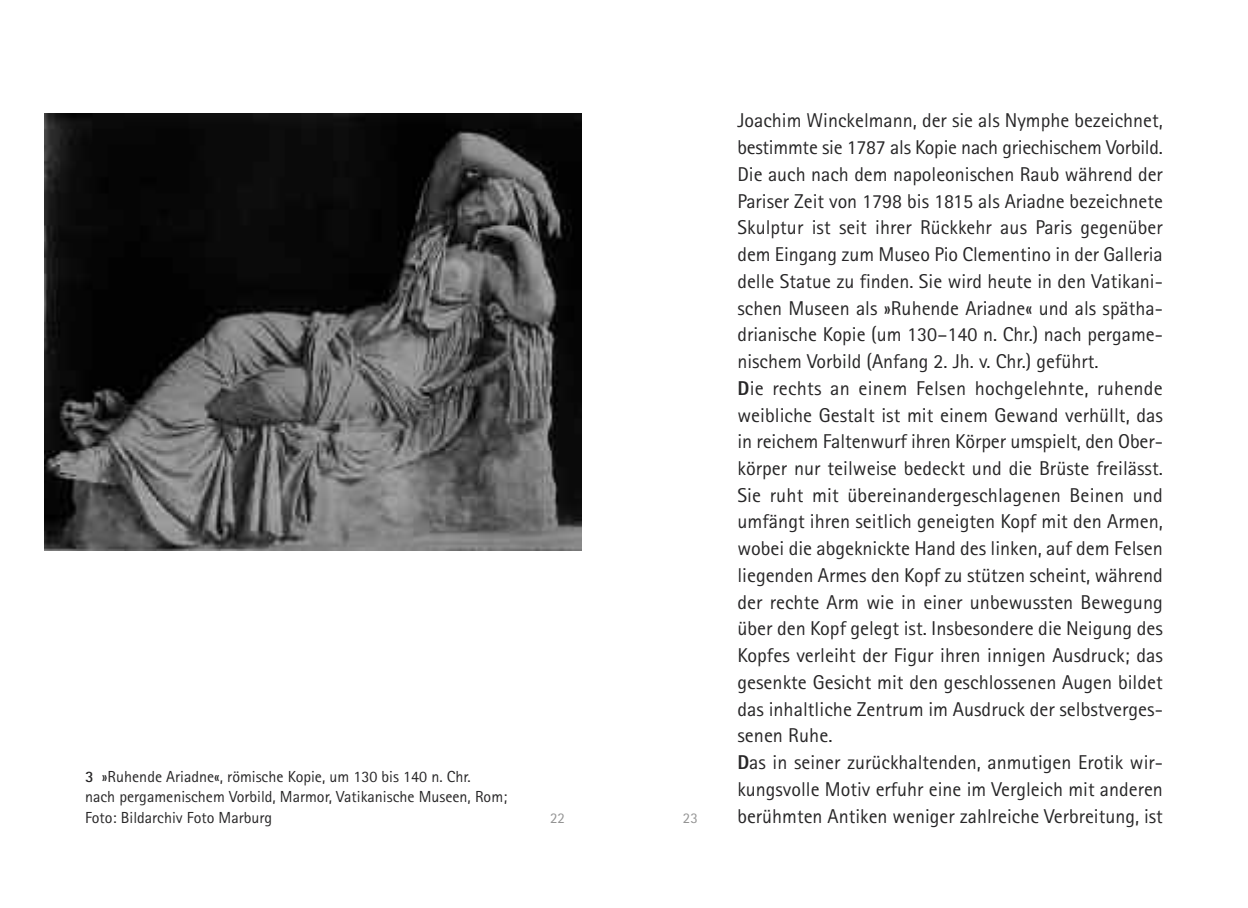
<style>
.page{position:relative;width:1248px;height:908px;background:#fff}
.page>*{position:absolute;margin:0;border:0;box-sizing:border-box;transform-origin:0 0}
.t1{font:20px/26.8px "Rotis Sans Serif";color:#272627}
.t2{font:16px/20px "Rotis Sans Serif";color:#272627}
.t3{font:14.8px "Rotis Sans Serif";color:#939393}
.s1{font-weight:700}
.s2{font-weight:800}
</style>
<div class="page">
<img style="left:44px;top:113px;width:537px;height:437px">
<p class="t2" style="left:85px;top:768px;width:424px"><span class="s1">3</span> »Ruhende Ariadne«, römische Kopie, um 130 bis 140 n. Chr.<br>nach pergamenischem Vorbild, Marmor, Vatikanische Museen, Rom;<br>Foto: Bildarchiv Foto Marburg</p>
<p class="t1" style="left:737px;top:109px;width:427px">Joachim Winckelmann, der sie als Nymphe bezeichnet, bestimmte sie 1787 als Kopie nach griechischem Vorbild.<br>Die auch nach dem napoleonischen Raub während der Pariser Zeit von 1798 bis 1815 als Ariadne bezeichnete Skulptur ist seit ihrer Rückkehr aus Paris gegenüber dem Eingang zum Museo Pio Clementino in der Galleria delle Statue zu finden. Sie wird heute in den Vatikani&shy;schen Museen als »Ruhende Ariadne« und als spätha&shy;drianische Kopie (um 130–140 n. Chr.) nach pergame&shy;nischem Vorbild (Anfang 2. Jh. v. Chr.) geführt.<br><span class="s2">D</span>ie rechts an einem Felsen hochgelehnte, ruhende weibliche Gestalt ist mit einem Gewand verhüllt, das in reichem Faltenwurf ihren Körper umspielt, den Ober&shy;körper nur teilweise bedeckt und die Brüste freilässt.<br>Sie ruht mit übereinandergeschlagenen Beinen und umfängt ihren seitlich geneigten Kopf mit den Armen, wobei die abgeknickte Hand des linken, auf dem Felsen liegenden Armes den Kopf zu stützen scheint, während der rechte Arm wie in einer unbewussten Bewegung über den Kopf gelegt ist. Insbesondere die Neigung des Kopfes verleiht der Figur ihren innigen Ausdruck; das gesenkte Gesicht mit den geschlossenen Augen bildet das inhaltliche Zentrum im Ausdruck der selbstverges&shy;senen Ruhe.<br><span class="s2">D</span>as in seiner zurückhaltenden, anmutigen Erotik wir&shy;kungsvolle Motiv erfuhr eine im Vergleich mit anderen</p>
<p class="t3" style="left:550px;top:812px;width:16px">22</p>
<p class="t3" style="left:683px;top:812px;width:16px">23</p>
<p class="t1" style="left:737px;top:804px;width:427px">berühmten Antiken weniger zahlreiche Verbreitung, ist</p>
</div>
